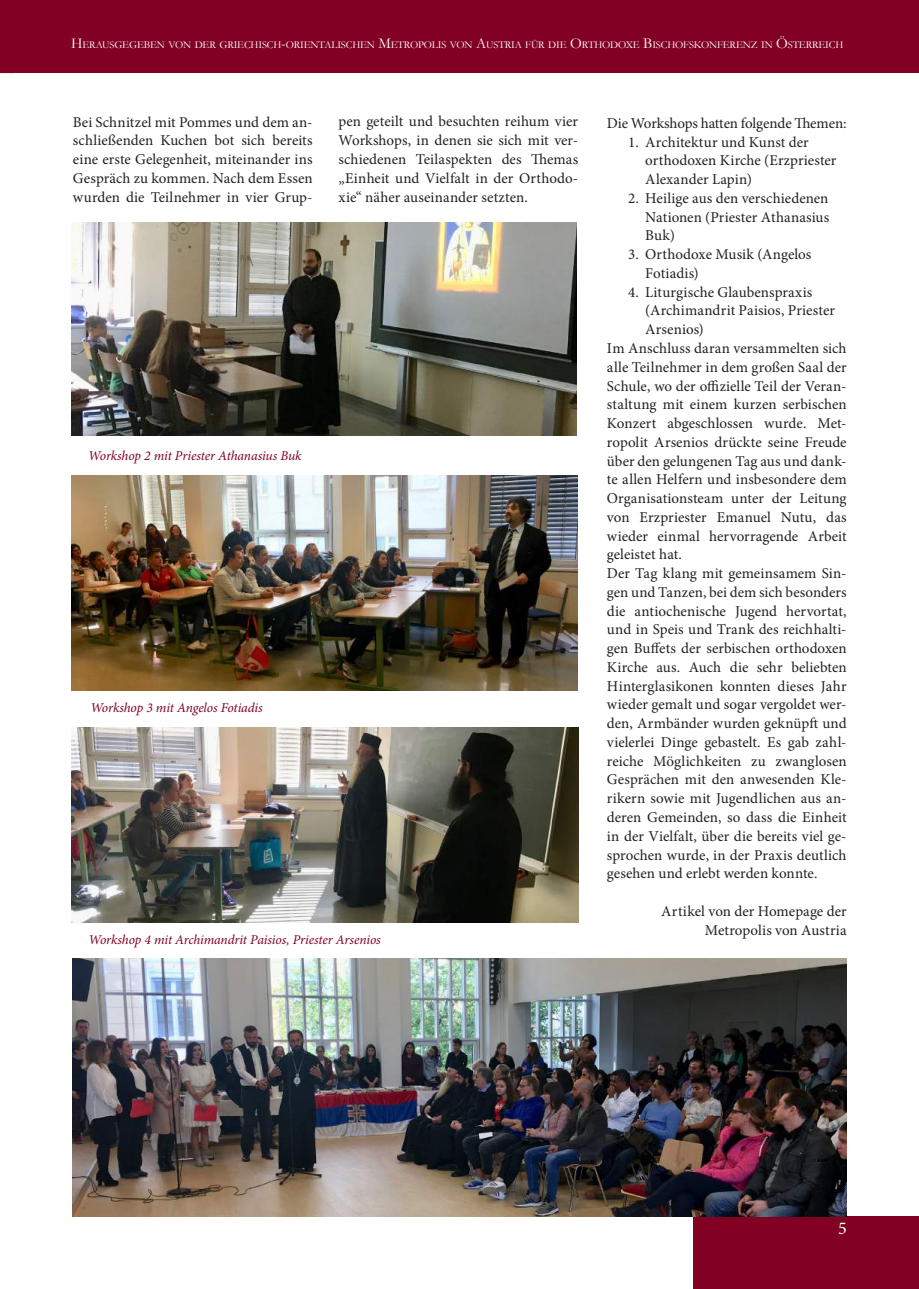
<style>
.page{position:relative;width:919px;height:1289px;background:#fff}
.page>*{position:absolute;margin:0;border:0;box-sizing:border-box;transform-origin:0 0}
.t1{font:18px "Minion Pro";color:#fff}
.t2{font:15px/18.8px "Minion Pro";color:#231f20;text-align:justify}
.t3{font:italic 13.5px "Minion Pro";letter-spacing:-.025em;color:#820123}
.t4{font:10.5px "Garamond";letter-spacing:-.015em;color:#fff}
.s1{font-size:15px}
</style>
<div class="page">
<svg style="left:0;top:0;width:14px;height:73px"></svg>
<div style="left:13px;top:0;width:905px;height:72px;background:#820123"></div>
<div style="left:693px;top:1216px;width:225px;height:72px;background:#820123"></div>
<img style="left:72px;top:958px;width:774px;height:258px">
<img style="left:71px;top:727px;width:507px;height:195px">
<img style="left:71px;top:222px;width:505px;height:214px">
<img style="left:71px;top:475px;width:507px;height:215px">
<p class="t4" style="left:71px;top:37px;width:773px"><span class="s1">H</span>ERAUSGEGEBEN VON DER GRIECHISCH<span class="s1">-</span>ORIENTALISCHEN <span class="s1">M</span>ETROPOLIS VON <span class="s1">A</span>USTRIA FÜR DIE <span class="s1">O</span>RTHODOXE <span class="s1">B</span>ISCHOFSKONFERENZ IN <span class="s1">Ö</span>STERREICH</p>
<p class="t2" style="left:73px;top:112px;width:241px">Bei Schnitzel mit Pommes und dem an&shy;schließenden Kuchen bot sich bereits eine erste Gelegenheit, miteinander ins Gespräch zu kommen. Nach dem Essen wurden die Teilnehmer in vier Grup-</p>
<p class="t2" style="left:338px;top:112px;width:241px">pen geteilt und besuchten reihum vier Workshops, in denen sie sich mit ver&shy;schiedenen Teilaspekten des Themas „Einheit und Vielfalt in der Orthodo&shy;xie“ näher auseinander setzten.</p>
<p class="t2" style="left:607px;top:114px;width:241px">Die Workshops hatten folgende Themen:</p>
<p class="t2" style="left:645px;top:132px;width:193px;text-align:left;text-indent:-17px">1. Architektur und Kunst der orthodoxen Kirche (Erzpriester<br>Alexander Lapin)</p>
<p class="t2" style="left:645px;top:189px;width:185px;text-indent:-17px">2. Heilige aus den verschiedenen Nationen (Priester Athanasius Buk)</p>
<p class="t2" style="left:645px;top:245px;width:168px;text-indent:-17px">3. Orthodoxe Musik (Angelos<br>Fotiadis)</p>
<p class="t2" style="left:628px;top:282px;width:186px">4. Liturgische Glaubenspraxis</p>
<p class="t2" style="left:645px;top:301px;width:191px">(Archimandrit Paisios, Priester</p>
<p class="t2" style="left:645px;top:320px;width:60px">Arsenios)</p>
<p class="t2" style="left:607px;top:339px;width:241px">Im Anschluss daran versammelten sich</p>
<p class="t2" style="left:607px;top:357px;width:241px">alle Teilnehmer in dem großen Saal der</p>
<p class="t2" style="left:607px;top:376px;width:241px">Schule, wo der offizielle Teil der Veran-</p>
<p class="t2" style="left:607px;top:395px;width:241px">staltung mit einem kurzen serbischen</p>
<p class="t2" style="left:607px;top:414px;width:241px">Konzert abgeschlossen wurde. Met-</p>
<p class="t2" style="left:607px;top:432px;width:241px">ropolit Arsenios drückte seine Freude</p>
<p class="t2" style="left:607px;top:451px;width:241px">über den gelungenen Tag aus und dank-</p>
<p class="t2" style="left:607px;top:470px;width:241px">te allen Helfern und insbesondere dem</p>
<p class="t2" style="left:607px;top:489px;width:241px">Organisationsteam unter der Leitung</p>
<p class="t2" style="left:607px;top:507px;width:241px">von Erzpriester Emanuel Nutu, das</p>
<p class="t2" style="left:607px;top:526px;width:241px">wieder einmal hervorragende Arbeit</p>
<p class="t2" style="left:607px;top:545px;width:77px">geleistet hat.</p>
<p class="t2" style="left:607px;top:564px;width:241px">Der Tag klang mit gemeinsamem Sin-</p>
<p class="t2" style="left:607px;top:582px;width:241px">gen und Tanzen, bei dem sich besonders</p>
<p class="t2" style="left:607px;top:601px;width:241px">die antiochenische Jugend hervortat,</p>
<p class="t2" style="left:607px;top:620px;width:241px">und in Speis und Trank des reichhalti-</p>
<p class="t2" style="left:607px;top:639px;width:241px">gen Buffets der serbischen orthodoxen</p>
<p class="t2" style="left:607px;top:657px;width:241px">Kirche aus. Auch die sehr beliebten</p>
<p class="t2" style="left:607px;top:676px;width:241px">Hinterglasikonen konnten dieses Jahr</p>
<p class="t2" style="left:607px;top:695px;width:241px">wieder gemalt und sogar vergoldet wer-</p>
<p class="t2" style="left:607px;top:714px;width:241px">den, Armbänder wurden geknüpft und</p>
<p class="t2" style="left:607px;top:732px;width:241px">vielerlei Dinge gebastelt. Es gab zahl-</p>
<p class="t2" style="left:607px;top:751px;width:241px">reiche Möglichkeiten zu zwanglosen</p>
<p class="t2" style="left:607px;top:770px;width:241px">Gesprächen mit den anwesenden Kle-</p>
<p class="t2" style="left:607px;top:789px;width:241px">rikern sowie mit Jugendlichen aus an-</p>
<p class="t2" style="left:607px;top:807px;width:241px">deren Gemeinden, so dass die Einheit</p>
<p class="t2" style="left:607px;top:826px;width:241px">in der Vielfalt, über die bereits viel ge-</p>
<p class="t2" style="left:607px;top:845px;width:241px">sprochen wurde, in der Praxis deutlich</p>
<p class="t2" style="left:607px;top:864px;width:212px">gesehen und erlebt werden konnte.</p>
<p class="t2" style="left:661px;top:901px;width:187px;text-align:right">Artikel von der Homepage der<br>Metropolis von Austria</p>
<p class="t3" style="left:88px;top:446px;width:215px">Workshop 2 mit Priester Athanasius Buk</p>
<p class="t3" style="left:90px;top:698px;width:174px">Workshop 3 mit Angelos Fotiadis</p>
<p class="t3" style="left:88px;top:930px;width:294px">Workshop 4 mit Archimandrit Paisios, Priester Arsenios</p>
<p class="t1" style="left:838px;top:1216px;width:10px">5</p>
</div>
